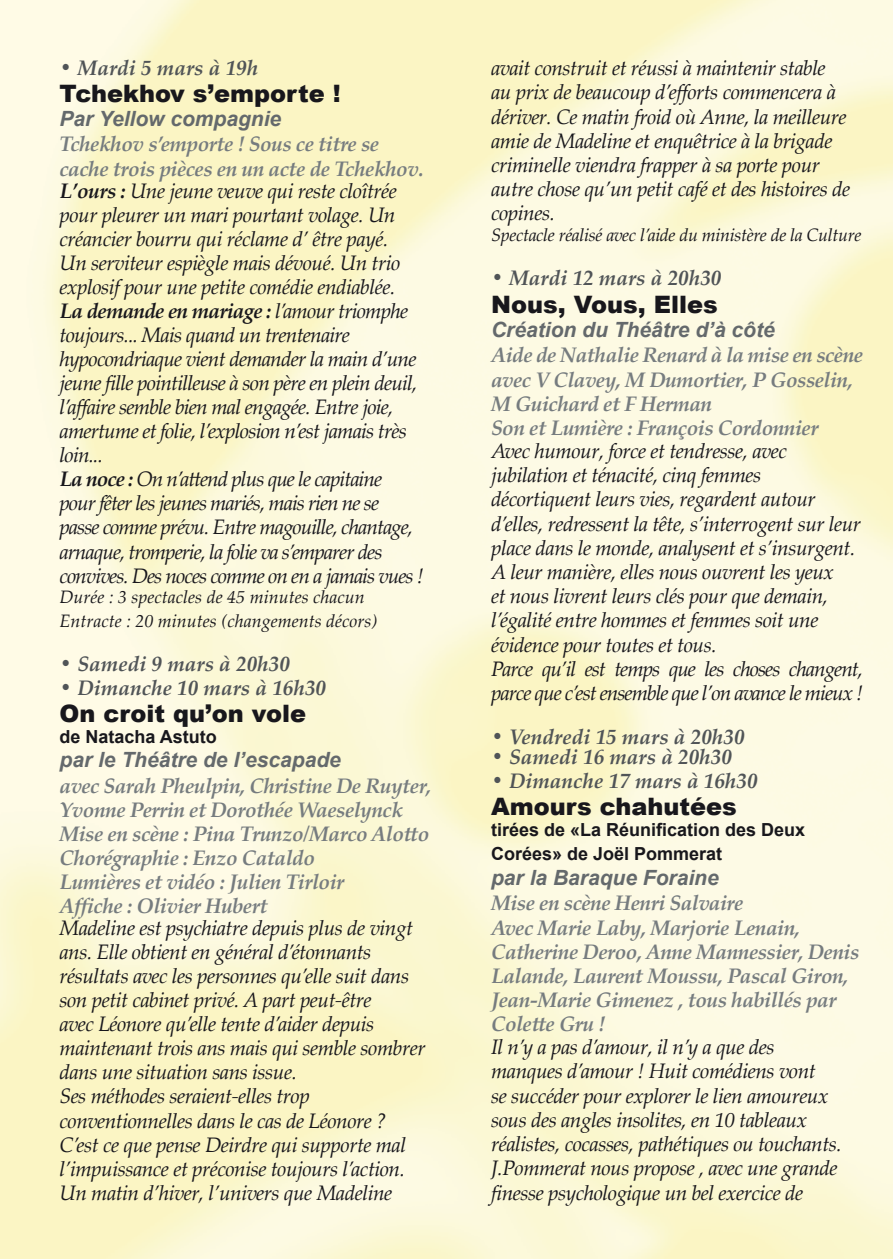
<style>
.page{position:relative;width:893px;height:1259px;background:#fff}
.page>*{position:absolute;margin:0;border:0;box-sizing:border-box;transform-origin:0 0}
.t1{font:900 24px "Arial";color:#18171c}
.t2{font:italic 21px/24px "Palatino Linotype";letter-spacing:-.025em;color:#18171c}
.t3{font:italic 700 21px/24.3px "Palatino Linotype";letter-spacing:-.025em;color:#767c7f}
.t4{font:italic 700 21px "Palatino Linotype";color:#505457}
.t5{font:italic 700 21px "Arial";color:#64696c}
.t6{font:italic 18px/24px "Palatino Linotype";color:#18171c}
.t7{font:700 18px/24.3px "Arial";color:#18171c}
.t8{font:italic 18px "Palatino Linotype";letter-spacing:-.02em;color:#18171c}
.s1{font-weight:700;color:#767c7f}
.s2{font-weight:700}
</style>
<div class="page">
<p class="t4" style="left:60px;top:53px;width:200px">• Mardi 5 mars à 19h</p>
<p class="t1" style="left:60px;top:76px;width:283px">Tchekhov s’emporte !</p>
<p class="t5" style="left:60px;top:105px;width:223px">Par Yellow compagnie</p>
<p class="t2" style="left:60px;top:131px;width:366px"><span class="s1">Tchekhov s’emporte ! Sous ce titre se cache trois pièces en un acte de Tchekhov.<br></span><span class="s2">L’ours :</span> Une jeune veuve qui reste cloîtrée pour pleurer un mari pourtant volage. Un créancier bourru qui réclame d’ être payé.<br>Un serviteur espiègle mais dévoué. Un trio explosif pour une petite comédie endiablée.<br><span class="s2">La demande en mariage :</span> l’amour triomphe toujours... Mais quand un trentenaire hypocondriaque vient demander la main d’une jeune fille pointilleuse à son père en plein deuil, l’affaire semble bien mal engagée. Entre joie, amertume et folie, l’explosion n’est jamais très loin...<br><span class="s2">La noce :</span> On n’attend plus que le capitaine pour fêter les jeunes mariés, mais rien ne se passe comme prévu. Entre magouille, chantage, arnaque, tromperie, la folie va s’emparer des convives. Des noces comme on en a jamais vues !</p>
<p class="t6" style="left:60px;top:584px;width:319px">Durée : 3 spectacles de 45 minutes chacun<br>Entracte : 20 minutes (changements décors)</p>
<p class="t4" style="left:60px;top:649px;width:232px">• Samedi 9 mars à 20h30</p>
<p class="t4" style="left:60px;top:673px;width:268px">• Dimanche 10 mars à 16h30</p>
<p class="t1" style="left:60px;top:696px;width:248px">On croit qu’on vole</p>
<p class="t7" style="left:60px;top:725px;width:159px">de Natacha Astuto</p>
<p class="t5" style="left:60px;top:745px;width:283px">par le Théâtre de l’escapade</p>
<p class="t3" style="left:60px;top:772px;width:373px">avec Sarah Pheulpin, Christine De Ruyter, Yvonne Perrin et Dorothée Waeselynck Mise en scène : Pina Trunzo/Marco Alotto Chorégraphie : Enzo Cataldo<br>Lumières et vidéo : Julien Tirloir<br>Affiche : Olivier Hubert</p>
<p class="t2" style="left:60px;top:915px;width:367px">Madeline est psychiatre depuis plus de vingt ans. Elle obtient en général d’étonnants résultats avec les personnes qu’elle suit dans son petit cabinet privé. A part peut-être<br>avec Léonore qu’elle tente d’aider depuis maintenant trois ans mais qui semble sombrer dans une situation sans issue.<br>Ses méthodes seraient-elles trop conventionnelles dans le cas de Léonore ?<br>C’est ce que pense Deirdre qui supporte mal l’impuissance et préconise toujours l’action.<br>Un matin d’hiver, l’univers que Madeline</p>
<p class="t2" style="left:491px;top:55px;width:361px">avait construit et réussi à maintenir stable au prix de beaucoup d’efforts commencera à dériver. Ce matin froid où Anne, la meilleure amie de Madeline et enquêtrice à la brigade criminelle viendra frapper à sa porte pour autre chose qu’un petit café et des histoires de copines.</p>
<p class="t8" style="left:491px;top:222px;width:372px">Spectacle réalisé avec l’aide du ministère de la Culture</p>
<p class="t4" style="left:491px;top:263px;width:232px">• Mardi 12 mars à 20h30</p>
<p class="t1" style="left:491px;top:286px;width:228px">Nous, Vous, Elles</p>
<p class="t5" style="left:491px;top:315px;width:285px">Création du Théâtre d’à côté</p>
<p class="t3" style="left:491px;top:342px;width:374px">Aide de Nathalie Renard à la mise en scène avec V Clavey, M Dumortier, P Gosselin, M Guichard et F Herman<br>Son et Lumière : François Cordonnier</p>
<p class="t2" style="left:491px;top:438px;width:374px">Avec humour, force et tendresse, avec jubilation et ténacité, cinq femmes décortiquent leurs vies, regardent autour d’elles, redressent la tête, s’interrogent sur leur place dans le monde, analysent et s’insurgent.<br>A leur manière, elles nous ouvrent les yeux<br>et nous livrent leurs clés pour que demain, l’égalité entre hommes et femmes soit une évidence pour toutes et tous.<br>Parce qu’il est temps que les choses changent, parce que c’est ensemble que l’on avance le mieux !</p>
<p class="t4" style="left:491px;top:722px;width:255px">• Vendredi 15 mars à 20h30</p>
<p class="t4" style="left:491px;top:741px;width:242px">• Samedi 16 mars à 20h30</p>
<p class="t4" style="left:491px;top:766px;width:268px">• Dimanche 17 mars à 16h30</p>
<p class="t1" style="left:491px;top:789px;width:247px">Amours chahutées</p>
<p class="t7" style="left:491px;top:818px;width:316px">tirées de «La Réunification des Deux<br>Corées» de Joël Pommerat</p>
<p class="t5" style="left:491px;top:863px;width:229px">par la Baraque Foraine</p>
<p class="t3" style="left:491px;top:890px;width:370px">Mise en scène Henri Salvaire<br>Avec Marie Laby, Marjorie Lenain,<br>Catherine Deroo, Anne Mannessier, Denis<br>Lalande, Laurent Moussu, Pascal Giron,<br>Jean-Marie Gimenez , tous habillés par<br>Colette Gru !</p>
<p class="t2" style="left:491px;top:1034px;width:352px">Il n’y a pas d’amour, il n’y a que des manques d’amour ! Huit comédiens vont<br>se succéder pour explorer le lien amoureux sous des angles insolites, en 10 tableaux réalistes, cocasses, pathétiques ou touchants.<br>J.Pommerat nous propose , avec une grande finesse psychologique un bel exercice de</p>
</div>
